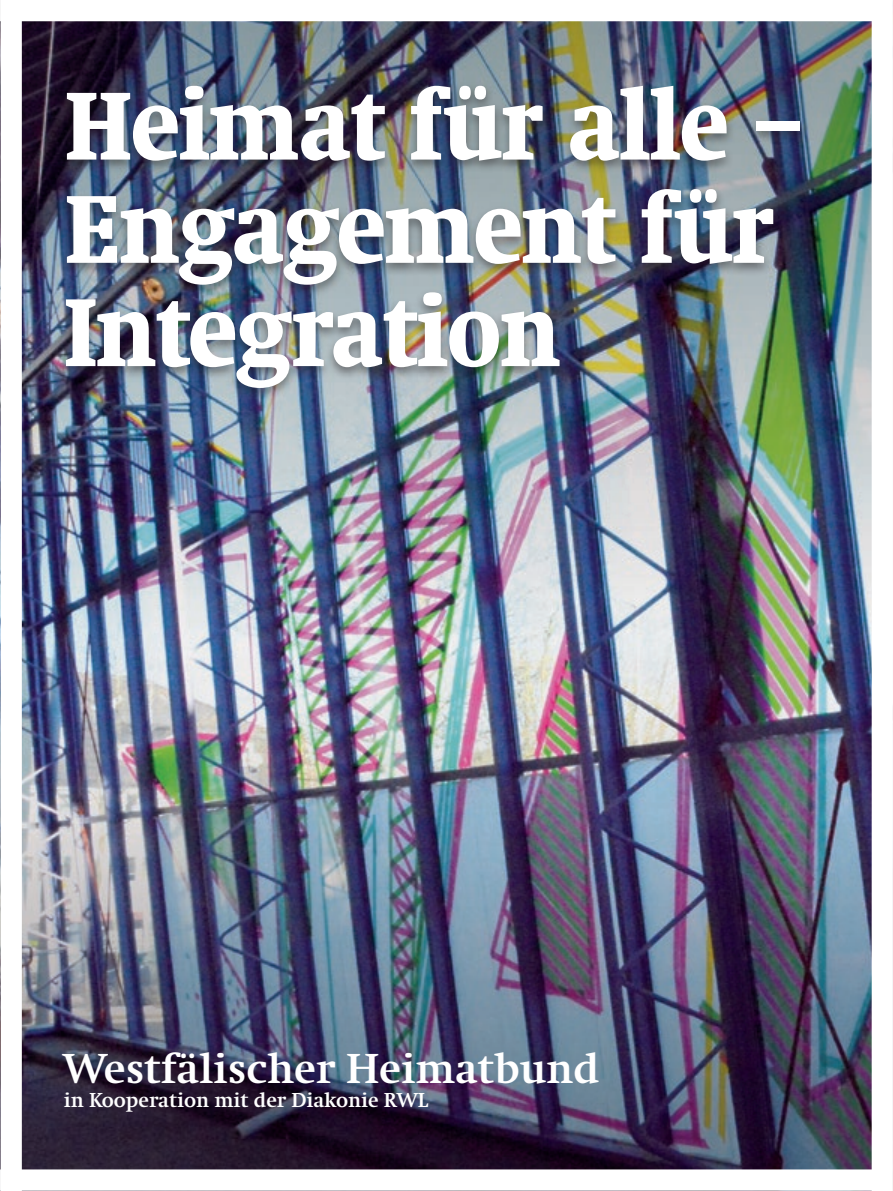
<style>
.page{position:relative;width:893px;height:1191px;background:#fff}
.page>*{position:absolute;margin:0;border:0;box-sizing:border-box;transform-origin:0 0}
.t1{font:700 condensed 99.9px/103.2px "Swift";color:#fff}
.t2{font:700 43.5px "Swift";color:#fff}
.t3{font:700 21px "Swift";color:#fff}
</style>
<div class="page">
<img style="left:0;top:3px;width:893px;height:1188px">
<div style="left:57px;top:81px;width:752px;height:320px;background:#231f20;opacity:.5"></div>
<p class="t1" style="left:65px;top:75px;width:739px">Heimat für alle –<br>Engagement für<br>Integration</p>
<p class="t2" style="left:64px;top:1045px;width:537px">Westfälischer Heimatbund</p>
<p class="t3" style="left:64px;top:1088px;width:366px">in Kooperation mit der Diakonie RWL</p>
</div>
